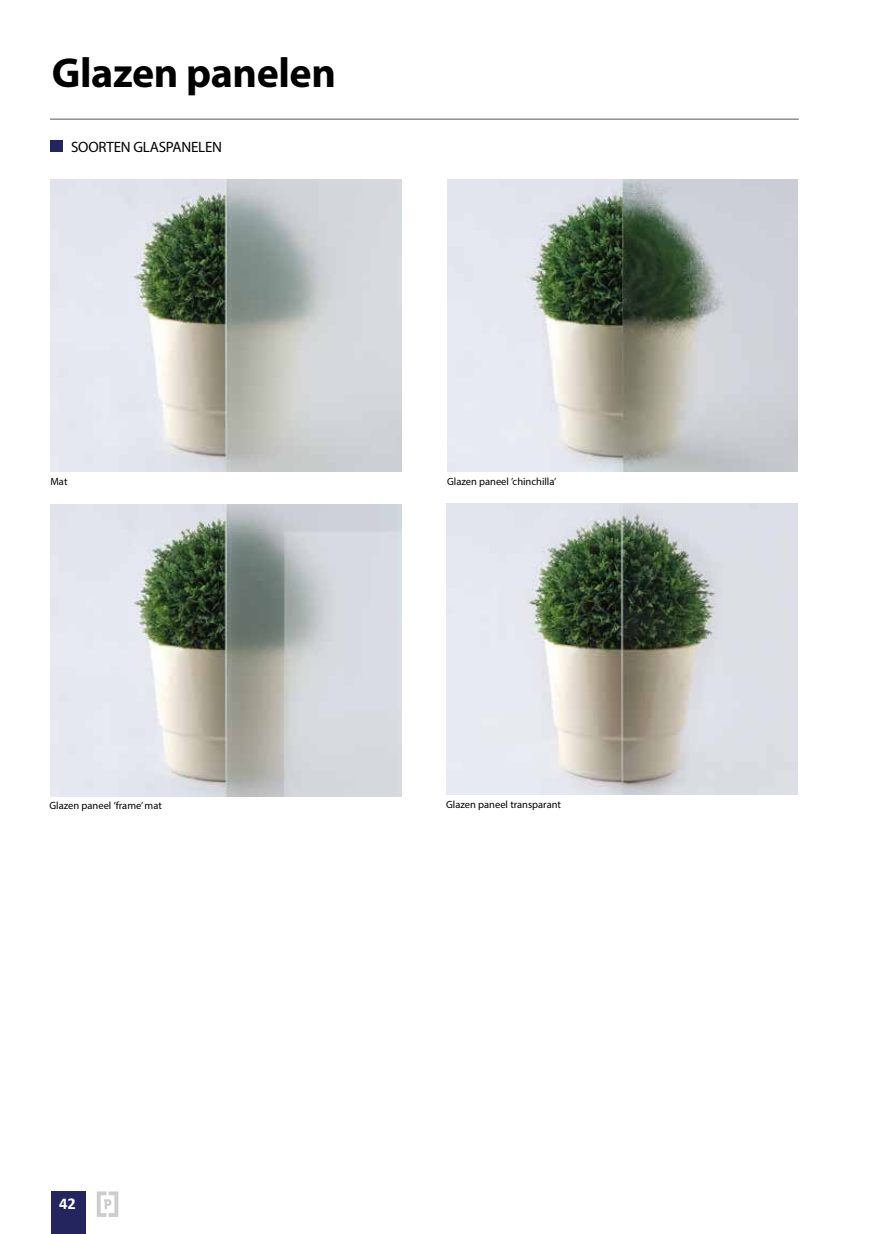
<style>
.page{position:relative;width:872px;height:1234px;background:#fff}
.page>*{position:absolute;margin:0;border:0;box-sizing:border-box;transform-origin:0 0}
.t1{font:700 42px "Myriad Pro";letter-spacing:-.01em;color:#000}
.t2{font:700 16.5px "Calibri";color:#fff}
.t3{font:15px "Myriad Pro";letter-spacing:-.015em;color:#000}
.t4{font:10.5px "Myriad Pro";color:#000}
</style>
<div class="page">
<div style="left:51px;top:1191px;width:34px;height:42px;background:#24255e"></div>
<svg style="left:97px;top:1191px;width:21px;height:25px"></svg>
<hr style="left:50px;top:119px;width:748px;height:1px;background:#575756">
<img style="left:447px;top:180px;width:350px;height:291px">
<img style="left:50px;top:504px;width:351px;height:291px">
<img style="left:50px;top:180px;width:351px;height:291px">
<div style="left:50px;top:140px;width:13px;height:12px;background:#24255e"></div>
<img style="left:446px;top:503px;width:351px;height:291px">
<h1 class="t1" style="left:52px;top:46px;width:286px">Glazen panelen</h1>
<h3 class="t3" style="left:71px;top:138px;width:152px">SOORTEN GLASPANELEN</h3>
<p class="t4" style="left:50px;top:475px;width:18px">Mat</p>
<p class="t4" style="left:447px;top:475px;width:111px">Glazen paneel ’chinchilla’</p>
<p class="t4" style="left:50px;top:798px;width:114px">Glazen paneel ’frame’ mat</p>
<p class="t4" style="left:446px;top:797px;width:116px">Glazen paneel transparant</p>
<h2 class="t2" style="left:59px;top:1195px;width:18px">42</h2>
</div>
